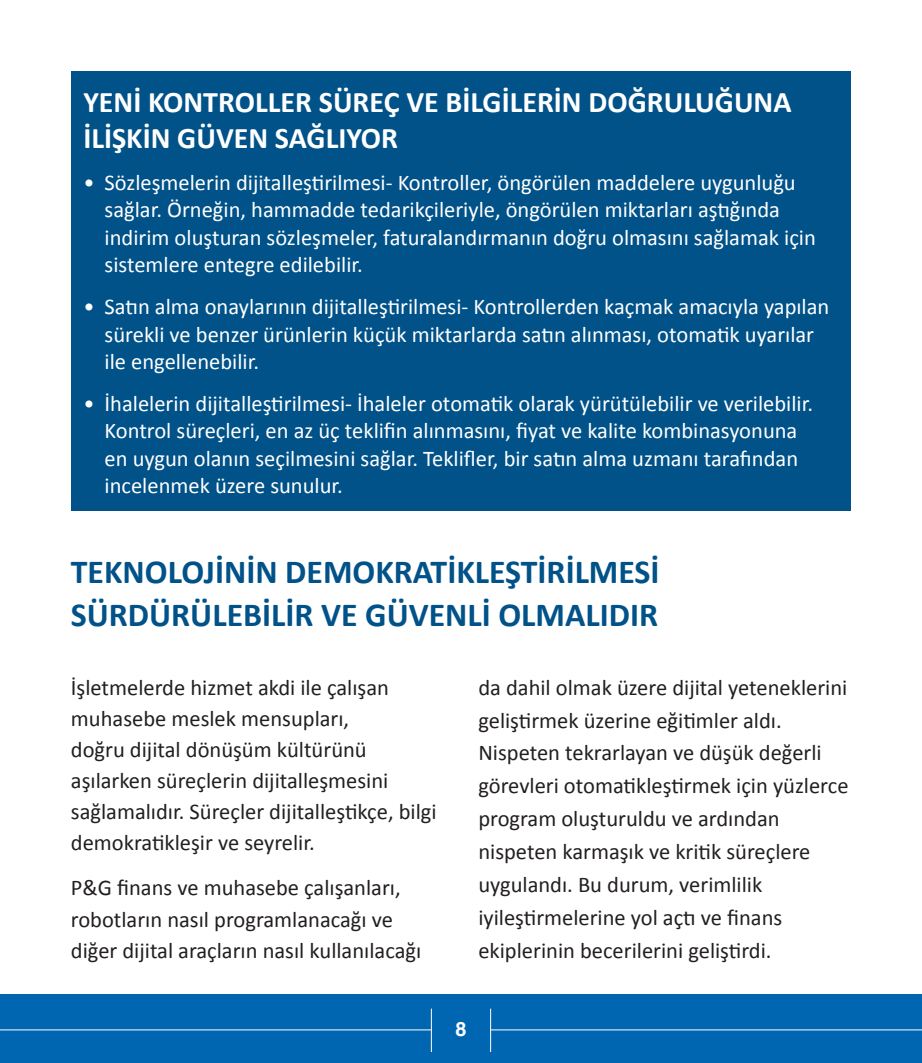
<style>
.page{position:relative;width:922px;height:1063px;background:#fff}
.page>*{position:absolute;margin:0;border:0;box-sizing:border-box;transform-origin:0 0}
.Table_Paragraph{font:700 33.75px/43.8px "Calibri";color:#005289}
.Table_Paragraph-2{font:700 30px/36.2px "Calibri";color:#fff}
.Table_Paragraph-3{font:22.5px/27.5px "Calibri";color:#fff}
.Table_Paragraph-4{font:22.5px/32.9px "Calibri";color:#231f20}
.t1{font:700 20px "Helvetica";color:#fff}
</style>
<div class="page">
<div style="left:0;top:994px;width:921px;height:69px;background:#0066b2"></div>
<hr style="left:0;top:1030px;width:432px;height:1px;background:#fff">
<hr style="left:490px;top:1030px;width:431px;height:1px;background:#fff">
<hr style="left:431px;top:1009px;width:1px;height:43px;background:#fff">
<hr style="left:490px;top:1009px;width:1px;height:43px;background:#fff">
<div style="left:71px;top:71px;width:779px;height:439px;background:#005289"></div>
<p class="Table_Paragraph-2" style="left:83px;top:84px;width:709px">YENİ KONTROLLER SÜREÇ VE BİLGİLERİN DOĞRULUĞUNA<br>İLİŞKİN GÜVEN SAĞLIYOR</p>
<p class="Table_Paragraph-3" style="left:105px;top:169px;width:712px;text-indent:-21px">• Sözleşmelerin dijitalleştirilmesi- Kontroller, öngörülen maddelere uygunluğu sağlar. Örneğin, hammadde tedarikçileriyle, öngörülen miktarları aştığında indirim oluşturan sözleşmeler, faturalandırmanın doğru olmasını sağlamak için sistemlere entegre edilebilir.</p>
<p class="Table_Paragraph-3" style="left:105px;top:293px;width:726px;text-indent:-21px">• Satın alma onaylarının dijitalleştirilmesi- Kontrollerden kaçmak amacıyla yapılan sürekli ve benzer ürünlerin küçük miktarlarda satın alınması, otomatik uyarılar ile engellenebilir.</p>
<p class="Table_Paragraph-3" style="left:105px;top:390px;width:709px;text-indent:-21px">• İhalelerin dijitalleştirilmesi- İhaleler otomatik olarak yürütülebilir ve verilebilir.<br>Kontrol süreçleri, en az üç teklifin alınmasını, fiyat ve kalite kombinasyonuna en uygun olanın seçilmesini sağlar. Teklifler, bir satın alma uzmanı tarafından incelenmek üzere sunulur.</p>
<p class="Table_Paragraph" style="left:71px;top:550px;width:590px">TEKNOLOJİNİN DEMOKRATİKLEŞTİRİLMESİ<br>SÜRDÜRÜLEBİLİR VE GÜVENLİ OLMALIDIR</p>
<p class="Table_Paragraph-4" style="left:71px;top:672px;width:367px;line-height:31.1px">İşletmelerde hizmet akdi ile çalışan muhasebe meslek mensupları,<br>doğru dijital dönüşüm kültürünü aşılarken süreçlerin dijitalleşmesini sağlamalıdır. Süreçler dijitalleştikçe, bilgi demokratikleşir ve seyrelir.</p>
<p class="Table_Paragraph-4" style="left:71px;top:872px;width:352px;line-height:31.1px">P&amp;G finans ve muhasebe çalışanları, robotların nasıl programlanacağı ve diğer dijital araçların nasıl kullanılacağı</p>
<p class="Table_Paragraph-4" style="left:478px;top:671px;width:371px">da dahil olmak üzere dijital yeteneklerini geliştirmek üzerine eğitimler aldı.<br>Nispeten tekrarlayan ve düşük değerli görevleri otomatikleştirmek için yüzlerce program oluşturuldu ve ardından nispeten karmaşık ve kritik süreçlere uygulandı. Bu durum, verimlilik iyileştirmelerine yol açtı ve finans ekiplerinin becerilerini geliştirdi.</p>
<p class="t1" style="left:455px;top:1017px;width:13px">8</p>
</div>
